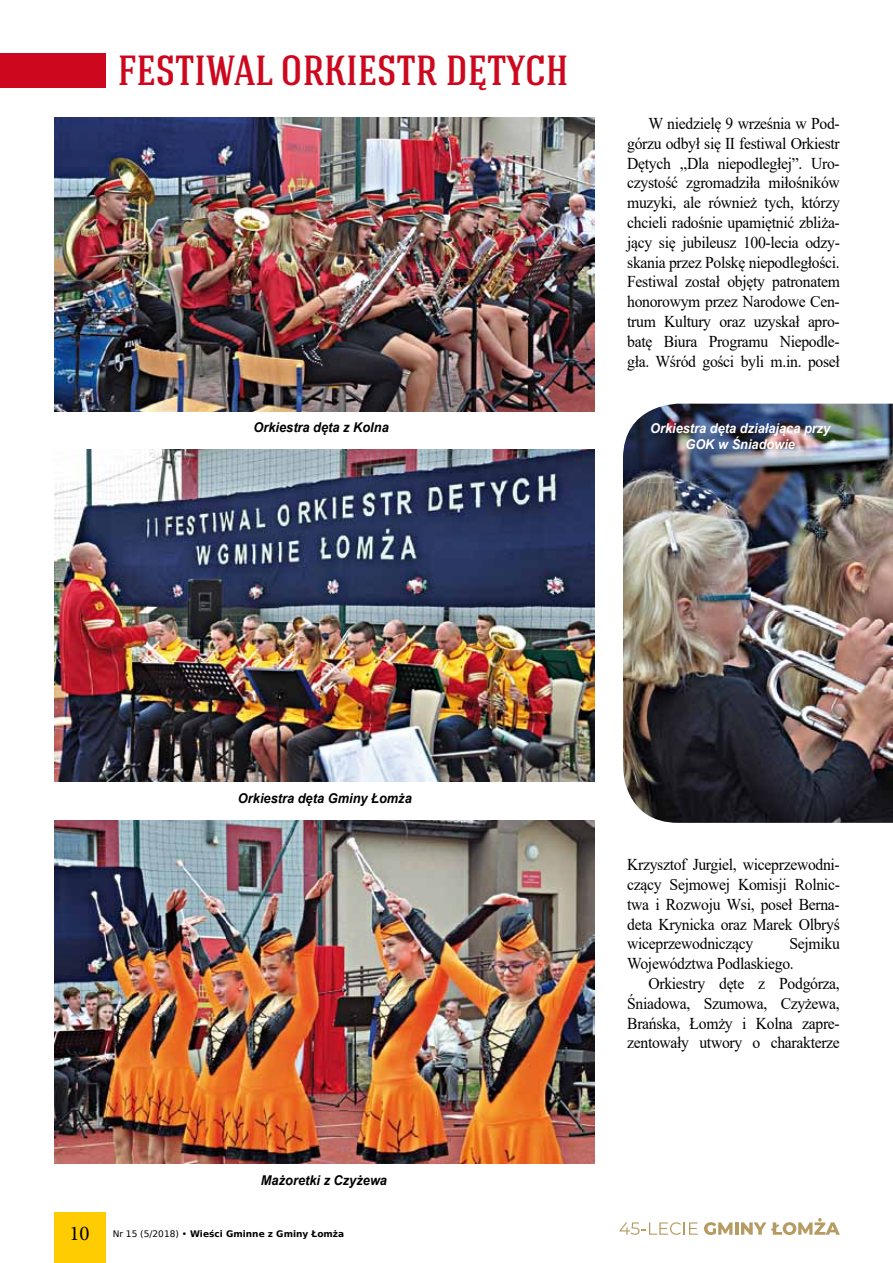
<style>
.page{position:relative;width:893px;height:1263px;background:#fff}
.page>*{position:absolute;margin:0;border:0;box-sizing:border-box;transform-origin:0 0}
.t1{font:500 42px "Hagin Caps";color:#cd071e}
.t2{font:21px "Minion Pro";color:#000}
.t3{font:16.5px/19.8px "Times New Roman";letter-spacing:-.02em;color:#000;text-align:justify;scale:.95 1}
.t4{font:italic 700 13.5px "Arial";color:#000;scale:.95 1}
.t5{font:italic 700 13.5px/16.2px "Arial";color:#fff;text-align:center;scale:.95 1}
.t6{font:700 9px "DejaVu Sans";color:#000}
.s1{font-weight:400}
</style>
<div class="page">
<div style="left:54px;top:1212px;width:51px;height:51px;background:#fecc00"></div>
<svg style="left:619px;top:1222px;width:79px;height:13px"></svg>
<svg style="left:704px;top:1218px;width:136px;height:17px"></svg>
<img style="left:55px;top:820px;width:540px;height:343px">
<div style="left:0;top:53px;width:105px;height:34px;background:#cd071e"></div>
<img style="left:55px;top:118px;width:540px;height:294px">
<img style="left:55px;top:449px;width:540px;height:332px">
<img style="left:623px;top:404px;width:270px;height:419px">
<h1 class="t1" style="left:118px;top:43px;width:452px">FESTIWAL ORKIESTR DĘTYCH</h1>
<p class="t4" style="left:253px;top:418px;width:144px">Orkiestra dęta z Kolna</p>
<p class="t3" style="left:627px;top:113px;width:225px;text-indent:21px">W niedzielę 9 września w Pod&shy;górzu odbył się II festiwal Orkiestr Dętych ,,Dla niepodległej”. Uro&shy;czystość zgromadziła miłośników muzyki, ale również tych, którzy chcieli radośnie upamiętnić zbliża&shy;jący się jubileusz 100-lecia odzy&shy;skania przez Polskę niepodległości.<br>Festiwal został objęty patronatem honorowym przez Narodowe Cen&shy;trum Kultury oraz uzyskał apro&shy;batę Biura Programu Niepodle&shy;gła. Wśród gości byli m.in. poseł</p>
<p class="t5" style="left:650px;top:421px;width:191px">Orkiestra dęta działająca przy<br>GOK w Śniadowie</p>
<p class="t4" style="left:238px;top:790px;width:185px">Orkiestra dęta Gminy Łomża</p>
<p class="t4" style="left:261px;top:1171px;width:134px">Mażoretki z Czyżewa</p>
<p class="t2" style="left:69px;top:1219px;width:22px">10</p>
<p class="t6" style="left:113px;top:1226px;width:233px"><span class="s1">Nr 15 (5/2018) •</span> Wieści Gminne z Gminy Łomża</p>
<p class="t3" style="left:627px;top:854px;width:225px">Krzysztof Jurgiel, wiceprzewodni&shy;czący Sejmowej Komisji Rolnic&shy;twa i Rozwoju Wsi, poseł Berna&shy;deta Krynicka oraz Marek Olbryś wiceprzewodniczący</p>
<p class="t3" style="left:627px;top:933px;width:225px;text-indent:162px">Sejmiku<br>Województwa Podlaskiego.</p>
<p class="t3" style="left:627px;top:973px;width:225px;text-indent:21px">Orkiestry dęte z Podgórza, Śniadowa, Szumowa, Czyżewa, Brańska, Łomży i Kolna zapre&shy;zentowały utwory o charakterze</p>
</div>
